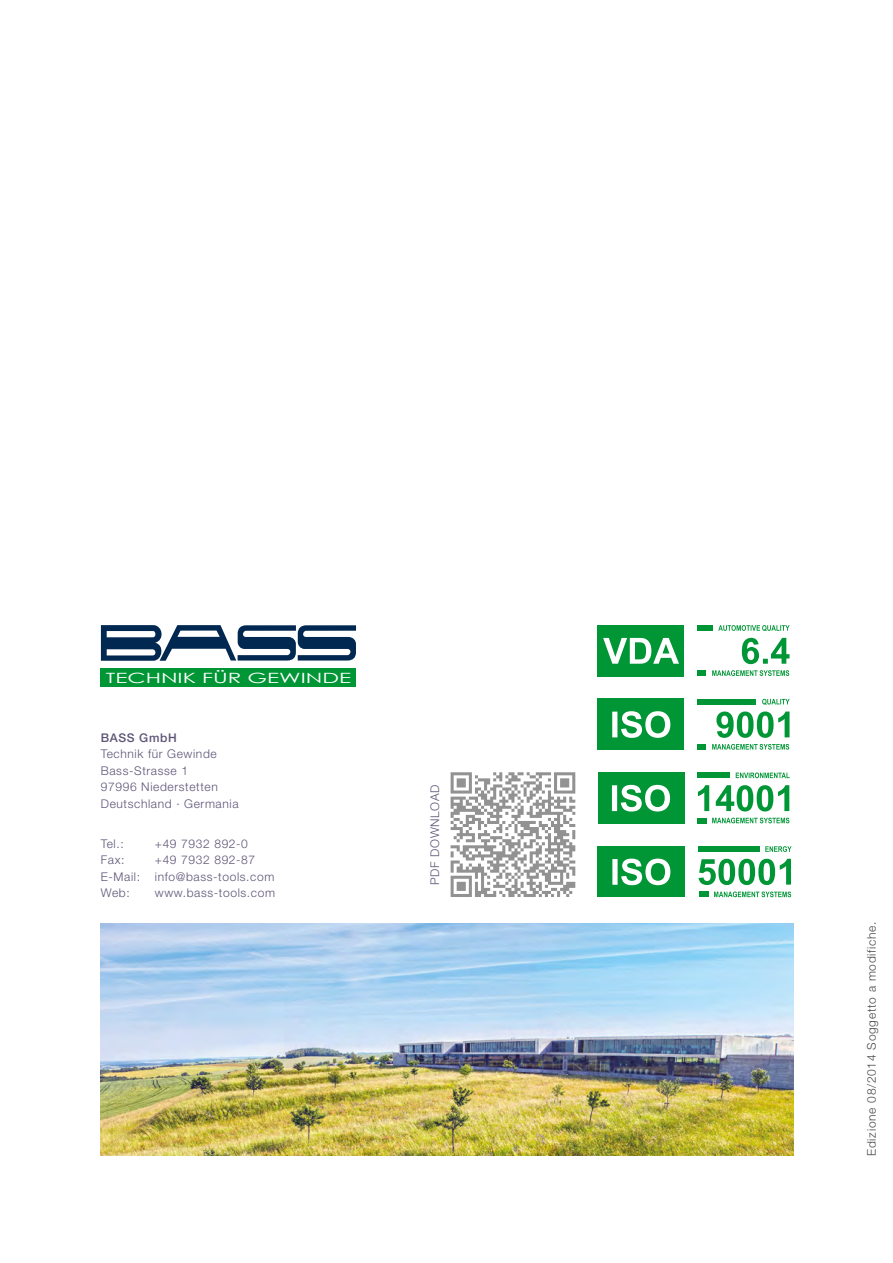
<style>
.page{position:relative;width:893px;height:1263px;background:#fff}
.page>*{position:absolute;margin:0;border:0;box-sizing:border-box;transform-origin:0 0}
.t1{font:14.1px "Century Gothic";color:#fff;scale:1.58 1}
.t2{font:300 12px/16.5px "Helvetica Neue LT Std";letter-spacing:.05em;color:#5d5476}
.t3{font:300 12px "Helvetica Neue LT Std";letter-spacing:.06em;color:#4a4a49}
.t4{font:500 12px "Helvetica Neue LT Std";letter-spacing:.05em;color:#5d5476}
</style>
<div class="page">
<svg style="left:451px;top:772px;width:124px;height:125px"></svg>
<div style="left:101px;top:669px;width:255px;height:18px;background:#009636"></div>
<svg style="left:101px;top:625px;width:255px;height:36px"></svg>
<img style="left:101px;top:923px;width:693px;height:233px">
<div style="left:597px;top:699px;width:87px;height:51px;background:#009636"></div>
<svg style="left:612px;top:711px;width:58px;height:27px"></svg>
<div style="left:697px;top:699px;width:59px;height:6px;background:#009636"></div>
<svg style="left:716px;top:711px;width:73px;height:27px"></svg>
<svg style="left:762px;top:699px;width:28px;height:6px"></svg>
<svg style="left:712px;top:744px;width:77px;height:6px"></svg>
<div style="left:697px;top:744px;width:9px;height:6px;background:#009636"></div>
<div style="left:598px;top:772px;width:86px;height:51px;background:#009636"></div>
<svg style="left:612px;top:785px;width:58px;height:26px"></svg>
<div style="left:698px;top:772px;width:32px;height:6px;background:#009636"></div>
<svg style="left:698px;top:785px;width:91px;height:26px"></svg>
<svg style="left:736px;top:772px;width:54px;height:6px"></svg>
<svg style="left:712px;top:818px;width:77px;height:5px"></svg>
<div style="left:698px;top:818px;width:9px;height:5px;background:#009636"></div>
<div style="left:598px;top:846px;width:87px;height:51px;background:#009636"></div>
<svg style="left:612px;top:858px;width:58px;height:27px"></svg>
<div style="left:698px;top:846px;width:62px;height:6px;background:#009636"></div>
<svg style="left:698px;top:859px;width:93px;height:26px"></svg>
<svg style="left:765px;top:846px;width:26px;height:6px"></svg>
<svg style="left:714px;top:891px;width:77px;height:6px"></svg>
<div style="left:698px;top:891px;width:10px;height:6px;background:#009636"></div>
<div style="left:597px;top:625px;width:87px;height:51px;background:#009636"></div>
<svg style="left:603px;top:638px;width:76px;height:26px"></svg>
<div style="left:697px;top:625px;width:16px;height:6px;background:#009636"></div>
<svg style="left:742px;top:638px;width:47px;height:26px"></svg>
<svg style="left:718px;top:625px;width:72px;height:6px"></svg>
<svg style="left:712px;top:670px;width:77px;height:6px"></svg>
<div style="left:697px;top:670px;width:9px;height:6px;background:#009636"></div>
<p class="t1" style="left:106px;top:668px;width:157px">TECHNIK FÜR GEWINDE</p>
<p class="t4" style="left:101px;top:730px;width:77px">BASS GmbH</p>
<p class="t2" style="left:101px;top:745px;width:139px">Technik für Gewinde<br>Bass-Strasse 1<br>97996 Niederstetten<br>Deutschland · Germania</p>
<p class="t2" style="left:101px;top:835px;width:24px">Tel.:</p>
<p class="t2" style="left:155px;top:835px;width:95px">+49 7932 892-0</p>
<p class="t2" style="left:101px;top:851px;width:25px">Fax:</p>
<p class="t2" style="left:101px;top:851px;width:175px;text-indent:54px">+49 7932 892-87<br>E-Mail: info@bass-tools.com<br>Web:</p>
<p class="t2" style="left:155px;top:884px;width:122px">www.bass-tools.com</p>
<p class="t2" style="left:426px;top:885px;width:101px;rotate:-90deg">PDF DOWNLOAD</p>
<p class="t3" style="left:864px;top:1156px;width:236px;rotate:-90deg">Edizione 08/2014 Soggetto a modifiche.</p>
</div>
